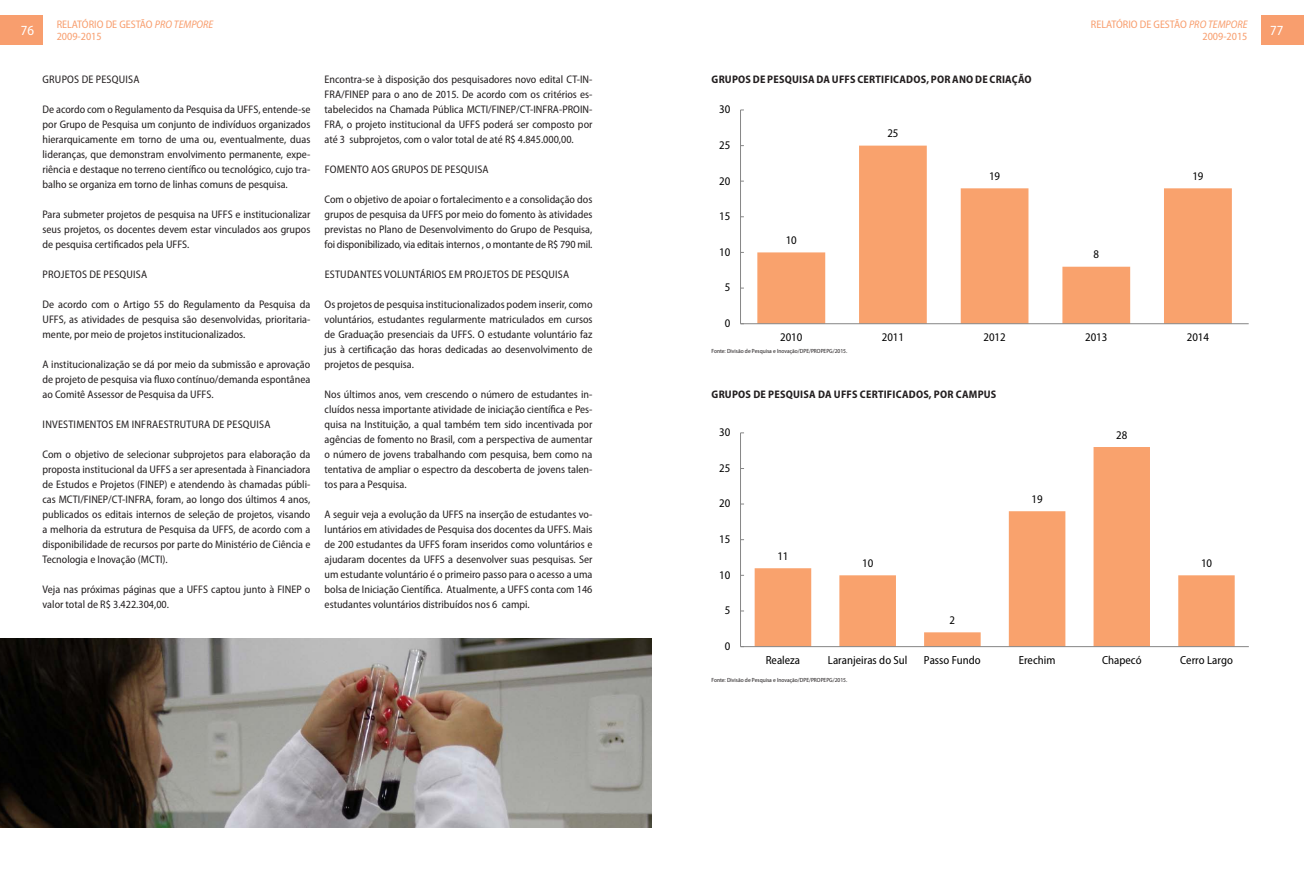
<style>
.page{position:relative;width:1304px;height:879px;background:#fff}
.page>*{position:absolute;margin:0;border:0;box-sizing:border-box;transform-origin:0 0}
.t1{font:semi-condensed 14px "Myriad Pro";color:#fff}
.t2{font:semi-condensed 11.7px "Myriad Pro";color:#000}
.t3{font:semi-condensed 11px/15px "Myriad Pro";color:#231f20;text-align:justify}
.t4{font:700 semi-condensed 11px "Myriad Pro";letter-spacing:.02em;color:#231f20}
.t5{font:semi-condensed 11px/12px "Myriad Pro";color:#f89e6e}
.t6{font:semi-condensed 6px "Myriad Pro";color:#231f20}
.s1{font-style:italic}
</style>
<div class="page">
<div style="left:0;top:15px;width:43px;height:30px;background:#f89e6e"></div>
<div style="left:1262px;top:15px;width:42px;height:30px;background:#f89e6e"></div>
<img style="left:0;top:638px;width:652px;height:190px">
<svg style="left:757px;top:146px;width:475px;height:177px"></svg>
<hr style="left:740px;top:110px;width:1px;height:214px;background:#868686">
<hr style="left:740px;top:323px;width:509px;height:1px;background:#868686">
<svg style="left:755px;top:447px;width:480px;height:199px"></svg>
<hr style="left:740px;top:433px;width:1px;height:213px;background:#868686">
<hr style="left:740px;top:646px;width:509px;height:1px;background:#868686">
<p class="t5" style="left:57px;top:18px;width:158px">RELATÓRIO DE GESTÃO <span class="s1">PRO TEMPORE<br></span>2009-2015</p>
<p class="t5" style="left:1091px;top:18px;width:158px;text-align:right">RELATÓRIO DE GESTÃO <span class="s1">PRO TEMPORE<br></span>2009-2015</p>
<p class="t3" style="left:43px;top:72px;width:14px">Grupos</p>
<p class="t3" style="left:82px;top:72px;width:44px">de Pesquisa</p>
<p class="t3" style="left:43px;top:102px;width:269px">De acordo com o Regulamento da Pesquisa da UFFS, entende-se por Grupo de Pesquisa um conjunto de indivíduos organizados hierarquicamente em torno de uma ou, eventualmente, duas lideranças, que demonstram envolvimento permanente, expe&shy;riência e destaque no terreno científico ou tecnológico, cujo tra&shy;balho se organiza em torno de linhas comuns de pesquisa.</p>
<p class="t3" style="left:43px;top:207px;width:269px">Para submeter projetos de pesquisa na UFFS e institucionalizar seus projetos, os docentes devem estar vinculados aos grupos de pesquisa certificados pela UFFS.</p>
<p class="t3" style="left:43px;top:267px;width:29px">Projetos</p>
<p class="t3" style="left:89px;top:267px;width:44px">de Pesquisa</p>
<p class="t3" style="left:43px;top:297px;width:269px">De acordo com o Artigo 55 do Regulamento da Pesquisa da UFFS, as atividades de pesquisa são desenvolvidas, prioritaria&shy;mente, por meio de projetos institucionalizados.</p>
<p class="t3" style="left:43px;top:357px;width:269px">A institucionalização se dá por meio da submissão e aprovação de projeto de pesquisa via fluxo contínuo/demanda espontânea ao Comitê Assessor de Pesquisa da UFFS.</p>
<p class="t3" style="left:43px;top:417px;width:22px">Investimentos</p>
<p class="t3" style="left:116px;top:417px;width:23px">em infraestrutura</p>
<p class="t3" style="left:213px;top:417px;width:44px">de Pesquisa</p>
<p class="t3" style="left:43px;top:447px;width:269px">Com o objetivo de selecionar subprojetos para elaboração da proposta institucional da UFFS a ser apresentada à Financiadora de Estudos e Projetos (FINEP) e atendendo às chamadas públi&shy;cas MCTI/FINEP/CT-INFRA, foram, ao longo dos últimos 4 anos, publicados os editais internos de seleção de projetos, visando a melhoria da estrutura de Pesquisa da UFFS, de acordo com a disponibilidade de recursos por parte do Ministério de Ciência e Tecnologia e Inovação (MCTI).</p>
<p class="t3" style="left:43px;top:582px;width:269px">Veja nas próximas páginas que a UFFS captou junto à FINEP o valor total de R$ 3.422.304,00.</p>
<p class="t1" style="left:21px;top:23px;width:15px">76</p>
<p class="t1" style="left:1270px;top:23px;width:15px">77</p>
<p class="t4" style="left:712px;top:73px;width:127px">GRUPOS DE PESQUISA DA UFFS</p>
<p class="t4" style="left:857px;top:73px;width:176px">CERTIFICADOS, POR ANO DE CRIAÇÃO</p>
<p class="t3" style="left:325px;top:72px;width:269px">Encontra-se à disposição dos pesquisadores novo edital CT-IN-FRA/FINEP para o ano de 2015. De acordo com os critérios es&shy;tabelecidos na Chamada Pública MCTI/FINEP/CT-INFRA-PROIN-FRA, o projeto institucional da UFFS poderá ser composto por até 3 subprojetos, com o valor total de até R$ 4.845.000,00.</p>
<p class="t3" style="left:325px;top:162px;width:13px">Fomento</p>
<p class="t3" style="left:371px;top:162px;width:7px">aos</p>
<p class="t3" style="left:392px;top:162px;width:14px">Grupos</p>
<p class="t3" style="left:431px;top:162px;width:44px">de Pesquisa</p>
<p class="t3" style="left:325px;top:192px;width:269px">Com o objetivo de apoiar o fortalecimento e a consolidação dos grupos de pesquisa da UFFS por meio do fomento às atividades previstas no Plano de Desenvolvimento do Grupo de Pesquisa, foi disponibilizado, via editais internos , o montante de R$ 790 mil.</p>
<p class="t3" style="left:325px;top:267px;width:12px">Estudantes</p>
<p class="t3" style="left:384px;top:267px;width:48px">voluntários</p>
<p class="t3" style="left:449px;top:267px;width:45px">emprojetos</p>
<p class="t3" style="left:511px;top:267px;width:44px">depesquisa</p>
<p class="t3" style="left:325px;top:297px;width:269px">Os projetos de pesquisa institucionalizados podem inserir, como voluntários, estudantes regularmente matriculados em cursos de Graduação presenciais da UFFS. O estudante voluntário faz jus à certificação das horas dedicadas ao desenvolvimento de projetos de pesquisa.</p>
<p class="t3" style="left:325px;top:387px;width:269px">Nos últimos anos, vem crescendo o número de estudantes in&shy;cluídos nessa importante atividade de iniciação científica e Pes&shy;quisa na Instituição, a qual também tem sido incentivada por agências de fomento no Brasil, com a perspectiva de aumentar o número de jovens trabalhando com pesquisa, bem como na tentativa de ampliar o espectro da descoberta de jovens talen&shy;tos para a Pesquisa.</p>
<p class="t3" style="left:325px;top:507px;width:269px">A seguir veja a evolução da UFFS na inserção de estudantes vo&shy;luntários em atividades de Pesquisa dos docentes da UFFS. Mais de 200 estudantes da UFFS foram inseridos como voluntários e ajudaram docentes da UFFS a desenvolver suas pesquisas. Ser um estudante voluntário é o primeiro passo para o acesso a uma bolsa de Iniciação Científica. Atualmente, a UFFS conta com 146 estudantes voluntários distribuídos nos 6 campi.</p>
<p class="t2" style="left:719px;top:103px;width:13px">30</p>
<p class="t2" style="left:887px;top:127px;width:13px">25</p>
<p class="t2" style="left:719px;top:139px;width:13px">25</p>
<p class="t2" style="left:989px;top:170px;width:13px">19</p>
<p class="t2" style="left:1192px;top:170px;width:13px">19</p>
<p class="t2" style="left:719px;top:174px;width:13px">20</p>
<p class="t2" style="left:719px;top:210px;width:13px">15</p>
<p class="t2" style="left:786px;top:234px;width:13px">10</p>
<p class="t2" style="left:719px;top:245px;width:13px">10</p>
<p class="t2" style="left:1093px;top:248px;width:7px">8</p>
<p class="t2" style="left:725px;top:281px;width:7px">5</p>
<p class="t2" style="left:725px;top:317px;width:7px">0</p>
<p class="t2" style="left:780px;top:331px;width:24px">2010</p>
<p class="t2" style="left:882px;top:331px;width:24px">2011</p>
<p class="t2" style="left:983px;top:331px;width:24px">2012</p>
<p class="t2" style="left:1085px;top:331px;width:24px">2013</p>
<p class="t2" style="left:1187px;top:331px;width:24px">2014</p>
<p class="t6" style="left:711px;top:347px;width:137px">Fonte: Divisão de Pesquisa e Inovação/DPE/PROPEPG/2015.</p>
<p class="t4" style="left:712px;top:388px;width:129px">GRUPOS DE PESQUISA DA UFFS</p>
<p class="t4" style="left:860px;top:388px;width:138px">CERTIFICADOS, POR CAMPUS</p>
<p class="t2" style="left:719px;top:426px;width:13px">30</p>
<p class="t2" style="left:1116px;top:428px;width:13px">28</p>
<p class="t2" style="left:719px;top:461px;width:13px">25</p>
<p class="t2" style="left:1032px;top:493px;width:13px">19</p>
<p class="t2" style="left:719px;top:497px;width:13px">20</p>
<p class="t2" style="left:719px;top:533px;width:13px">15</p>
<p class="t2" style="left:777px;top:550px;width:13px">11</p>
<p class="t2" style="left:862px;top:557px;width:13px">10</p>
<p class="t2" style="left:1201px;top:557px;width:13px">10</p>
<p class="t2" style="left:719px;top:568px;width:13px">10</p>
<p class="t2" style="left:725px;top:604px;width:7px">5</p>
<p class="t2" style="left:950px;top:614px;width:7px">2</p>
<p class="t2" style="left:725px;top:640px;width:7px">0</p>
<p class="t2" style="left:766px;top:653px;width:36px">Realeza</p>
<p class="t2" style="left:828px;top:653px;width:81px">Laranjeiras do Sul</p>
<p class="t2" style="left:924px;top:653px;width:58px">Passo Fundo</p>
<p class="t2" style="left:1019px;top:653px;width:38px">Erechim</p>
<p class="t2" style="left:1102px;top:653px;width:41px">Chapecó</p>
<p class="t2" style="left:1180px;top:653px;width:54px">Cerro Largo</p>
<p class="t6" style="left:711px;top:676px;width:137px">Fonte: Divisão de Pesquisa e Inovação/DPE/PROPEPG/2015.</p>
</div>
